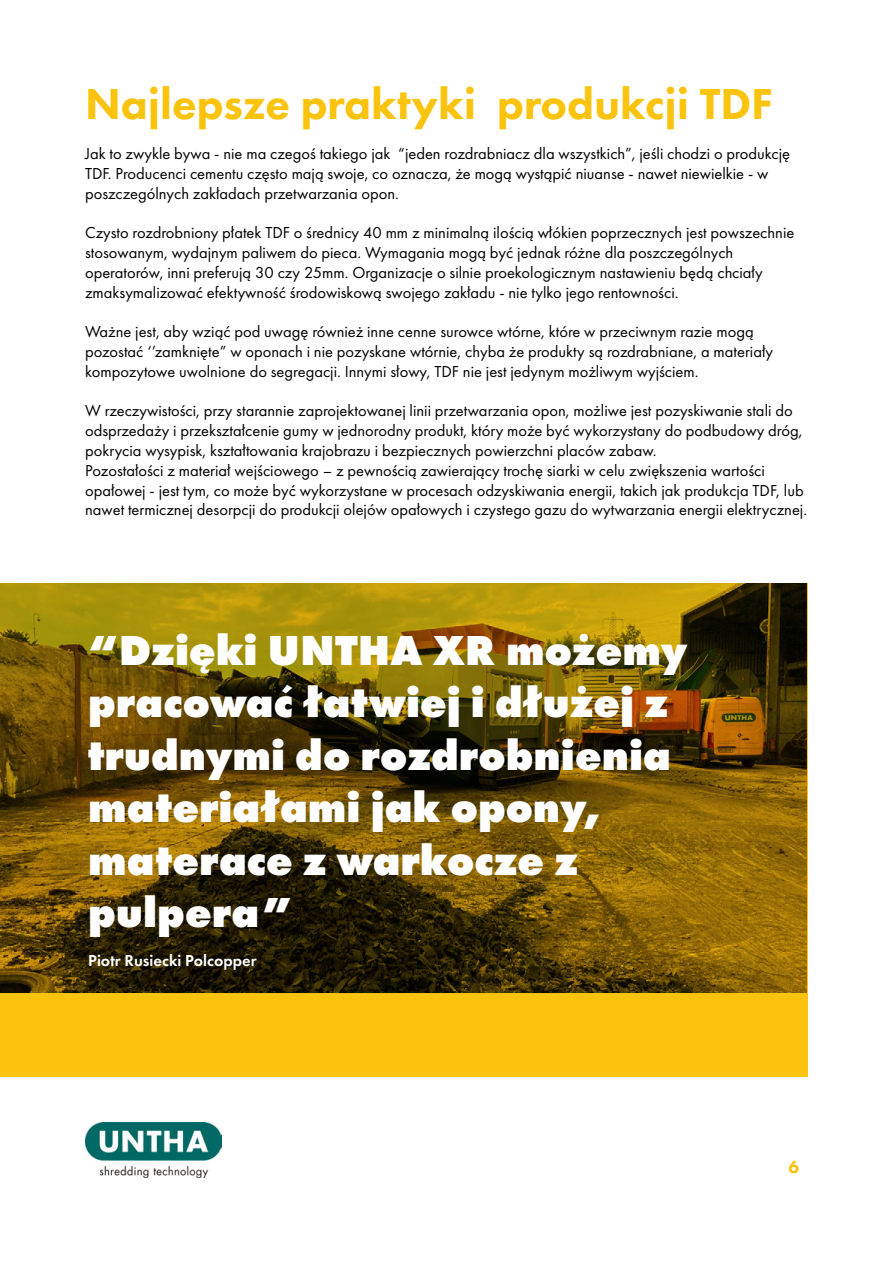
<style>
.page{position:relative;width:893px;height:1263px;background:#fff}
.page>*{position:absolute;margin:0;border:0;box-sizing:border-box;transform-origin:0 0}
.t1{font:800 45px "Futura PT";color:#fac30e}
.t2{font:800 43.5px/52.5px "Futura PT";color:#fff}
.t3{font:800 18px "Futura PT";color:#fac30e}
.t4{font:16.5px/19.8px "Futura PT";color:#000}
.t5{font:600 16.5px "Futura PT";color:#fff}
</style>
<div class="page">
<img style="left:85px;top:1122px;width:137px;height:56px">
<svg style="left:0;top:584px;width:808px;height:493px;background:#826306"></svg>
<h1 class="t1" style="left:85px;top:76px;width:689px">Najlepsze praktyki produkcji TDF</h1>
<p class="t4" style="left:85px;top:143px;width:707px">Jak to zwykle bywa - nie ma czegoś takiego jak “jeden rozdrabniacz dla wszystkich”, jeśli chodzi o produkcję<br>TDF. Producenci cementu często mają swoje, co oznacza, że mogą wystąpić niuanse - nawet niewielkie - w poszczególnych zakładach przetwarzania opon.</p>
<p class="t4" style="left:85px;top:223px;width:711px">Czysto rozdrobniony płatek TDF o średnicy 40 mm z minimalną ilością włókien poprzecznych jest powszechnie stosowanym, wydajnym paliwem do pieca. Wymagania mogą być jednak różne dla poszczególnych operatorów, inni preferują 30 czy 25mm. Organizacje o silnie proekologicznym nastawieniu będą chciały zmaksymalizować efektywność środowiskową swojego zakładu - nie tylko jego rentowności.</p>
<p class="t4" style="left:85px;top:322px;width:689px">Ważne jest, aby wziąć pod uwagę również inne cenne surowce wtórne, które w przeciwnym razie mogą pozostać ‘’zamknięte” w oponach i nie pozyskane wtórnie, chyba że produkty są rozdrabniane, a materiały kompozytowe uwolnione do segregacji. Innymi słowy, TDF nie jest jedynym możliwym wyjściem.</p>
<p class="t4" style="left:85px;top:401px;width:724px">W rzeczywistości, przy starannie zaprojektowanej linii przetwarzania opon, możliwe jest pozyskiwanie stali do odsprzedaży i przekształcenie gumy w jednorodny produkt, który może być wykorzystany do podbudowy dróg, pokrycia wysypisk, kształtowania krajobrazu i bezpiecznych powierzchni placów zabaw.<br>Pozostałości z materiał wejściowego – z pewnością zawierający trochę siarki w celu zwiększenia wartości opałowej - jest tym, co może być wykorzystane w procesach odzyskiwania energii, takich jak produkcja TDF, lub nawet termicznej desorpcji do produkcji olejów opałowych i czystego gazu do wytwarzania energii elektrycznej.</p>
<h2 class="t2" style="left:88px;top:623px;width:601px">“Dzięki UNTHA XR możemy pracować łatwiej i dłużej z trudnymi do rozdrobnienia materiałami jak opony, materace z warkocze z pulpera”</h2>
<p class="t5" style="left:88px;top:950px;width:170px">Piotr Rusiecki Polcopper</p>
<p class="t3" style="left:788px;top:1156px;width:12px">6</p>
</div>
